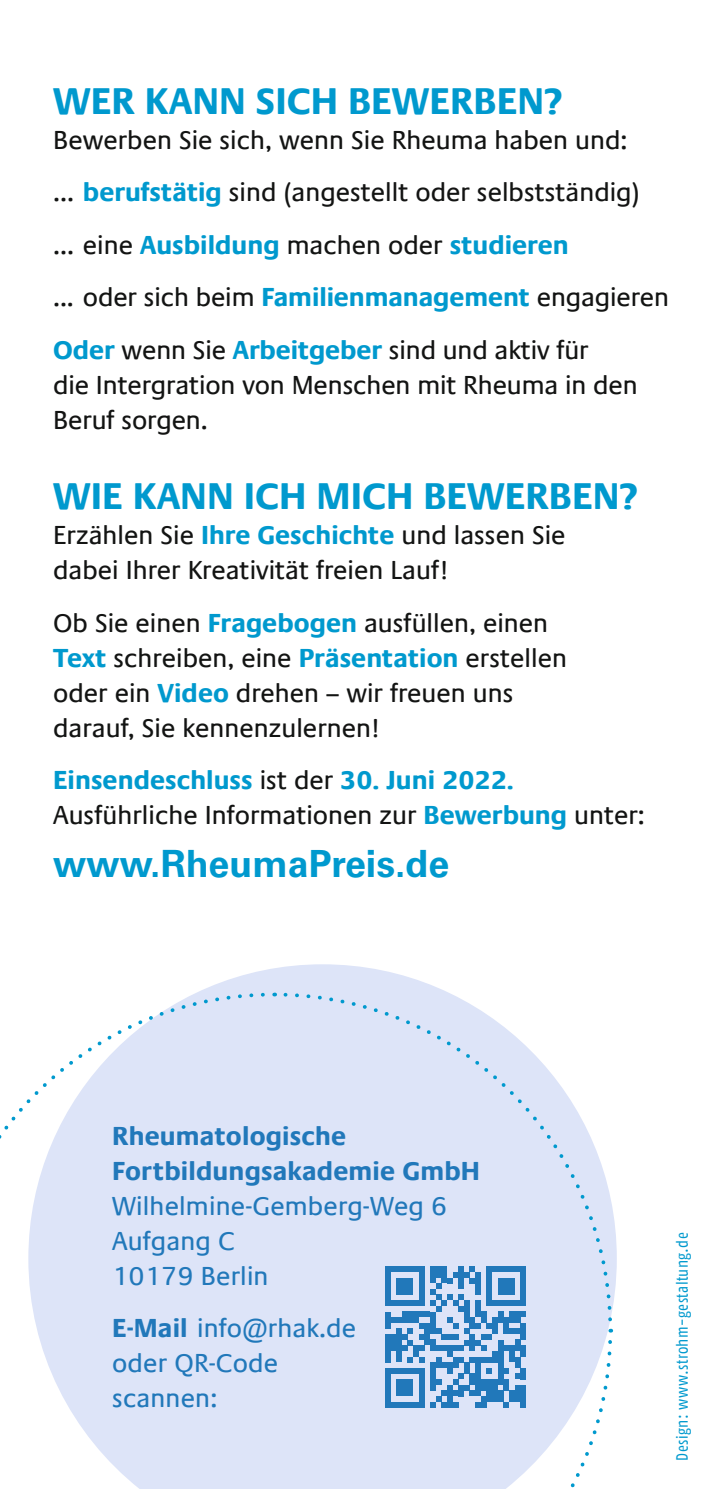
<style>
.page{position:relative;width:709px;height:1489px;background:#fff}
.page>*{position:absolute;margin:0;border:0;box-sizing:border-box;transform-origin:0 0}
.t1{font:700 37.5px "Praxis Com";color:#0099ce}
.t2{font:700 37.5px "Univers";color:#0099ce}
.t3{font:26.25px/35px "Praxis Com";color:#131413}
.t4{font:26.25px/35px "Praxis Com";letter-spacing:.005em;color:#2178ba}
.t5{font:700 26.25px/35px "Praxis Com";letter-spacing:.005em;color:#2178ba}
.t6{font:16.25px "Fago Co";letter-spacing:.03em;color:#0099ce}
.s1{font-weight:700;color:#0099ce}
.s2{font-weight:700}
</style>
<div class="page">
<svg style="left:203px;top:964px;width:414px;height:524px;fill:#dde4f8"></svg>
<svg style="left:281px;top:1332px;width:333px;height:156px"></svg>
<svg style="left:276px;top:990px;width:338px;height:333px;background:#dee6f8"></svg>
<svg style="left:0;top:990px;width:267px;height:338px"></svg>
<svg style="left:37px;top:1328px;width:238px;height:161px"></svg>
<div style="left:385px;top:1333px;width:6px;height:29px;background:#2178ba"></div>
<div style="left:385px;top:1367px;width:6px;height:11px;background:#2178ba"></div>
<div style="left:385px;top:1378px;width:6px;height:17px;background:#2178ba"></div>
<div style="left:385px;top:1395px;width:6px;height:12px;background:#2178ba"></div>
<div style="left:396px;top:1328px;width:6px;height:34px;background:#2178ba"></div>
<div style="left:396px;top:1378px;width:6px;height:17px;background:#2178ba"></div>
<div style="left:402px;top:1378px;width:5px;height:17px;background:#2178ba"></div>
<div style="left:407px;top:1378px;width:6px;height:17px;background:#2178ba"></div>
<div style="left:413px;top:1345px;width:6px;height:11px;background:#2178ba"></div>
<svg style="left:391px;top:1401px;width:28px;height:6px"></svg>
<svg style="left:391px;top:1356px;width:33px;height:17px"></svg>
<div style="left:419px;top:1367px;width:5px;height:11px;background:#2178ba"></div>
<div style="left:419px;top:1378px;width:5px;height:17px;background:#2178ba"></div>
<div style="left:419px;top:1395px;width:5px;height:12px;background:#2178ba"></div>
<div style="left:447px;top:1345px;width:5px;height:11px;background:#2178ba"></div>
<div style="left:492px;top:1350px;width:6px;height:12px;background:#2178ba"></div>
<div style="left:498px;top:1339px;width:5px;height:23px;background:#2178ba"></div>
<div style="left:509px;top:1345px;width:5px;height:17px;background:#2178ba"></div>
<svg style="left:430px;top:1356px;width:90px;height:51px;background:#70a5d4"></svg>
<svg style="left:385px;top:1266px;width:141px;height:84px;background:#76a8d6"></svg>
<div style="left:520px;top:1328px;width:6px;height:11px;background:#2178ba"></div>
<div style="left:520px;top:1345px;width:6px;height:11px;background:#2178ba"></div>
<div style="left:520px;top:1367px;width:6px;height:11px;background:#2178ba"></div>
<div style="left:520px;top:1384px;width:6px;height:11px;background:#2178ba"></div>
<div style="left:520px;top:1395px;width:6px;height:12px;background:#2178ba"></div>
<h1 class="t1" style="left:53px;top:79px;width:511px">WER KANN SICH BEWERBEN?</h1>
<p class="t3" style="left:53px;top:114px;width:617px;line-height:52.5px">Bewerben Sie sich, wenn Sie Rheuma haben und:<br>... <span class="s1">berufstätig</span> sind (angestellt oder selbstständig)<br>... eine <span class="s1">Ausbildung</span> machen oder <span class="s1">studieren<br></span>... oder sich beim <span class="s1">Familienmanagement</span> engagieren <span class="s1">Oder</span> wenn Sie <span class="s1">Arbeitgeber</span> sind und aktiv für</p>
<p class="t3" style="left:53px;top:368px;width:586px">die Intergration von Menschen mit Rheuma in den<br>Beruf sorgen.</p>
<h1 class="t1" style="left:53px;top:474px;width:586px">WIE KANN ICH MICH BEWERBEN?</h1>
<p class="t3" style="left:53px;top:518px;width:514px">Erzählen Sie <span class="s1">Ihre Geschichte</span> und lassen Sie dabei Ihrer Kreativität freien Lauf!</p>
<p class="t3" style="left:53px;top:605px;width:515px">Ob Sie einen <span class="s1">Fragebogen</span> ausfüllen, einen <span class="s1">Text</span> schreiben, eine <span class="s1">Präsentation</span> erstellen oder ein <span class="s1">Video</span> drehen – wir freuen uns darauf, Sie kennenzulernen!</p>
<p class="t3" style="left:53px;top:763px;width:593px"><span class="s1">Einsendeschluss</span> ist der <span class="s1">30. Juni 2022.<br></span>Ausführliche Informationen zur <span class="s1">Bewerbung</span> unter:</p>
<h1 class="t2" style="left:53px;top:841px;width:397px">www.RheumaPreis.de</h1>
<p class="t5" style="left:112px;top:1118px;width:369px">Rheumatologische<br>Fortbildungsakademie GmbH</p>
<p class="t4" style="left:112px;top:1188px;width:337px">Wilhelmine-Gemberg-Weg 6<br>Aufgang C<br>10179 Berlin</p>
<p class="t4" style="left:112px;top:1310px;width:245px"><span class="s2">E-Mail</span> info@rhak.de oder QR-Code scannen:</p>
<p class="t6" style="left:673px;top:1460px;width:229px;rotate:-90deg">Design: www.strohm-gestaltung.de</p>
</div>
